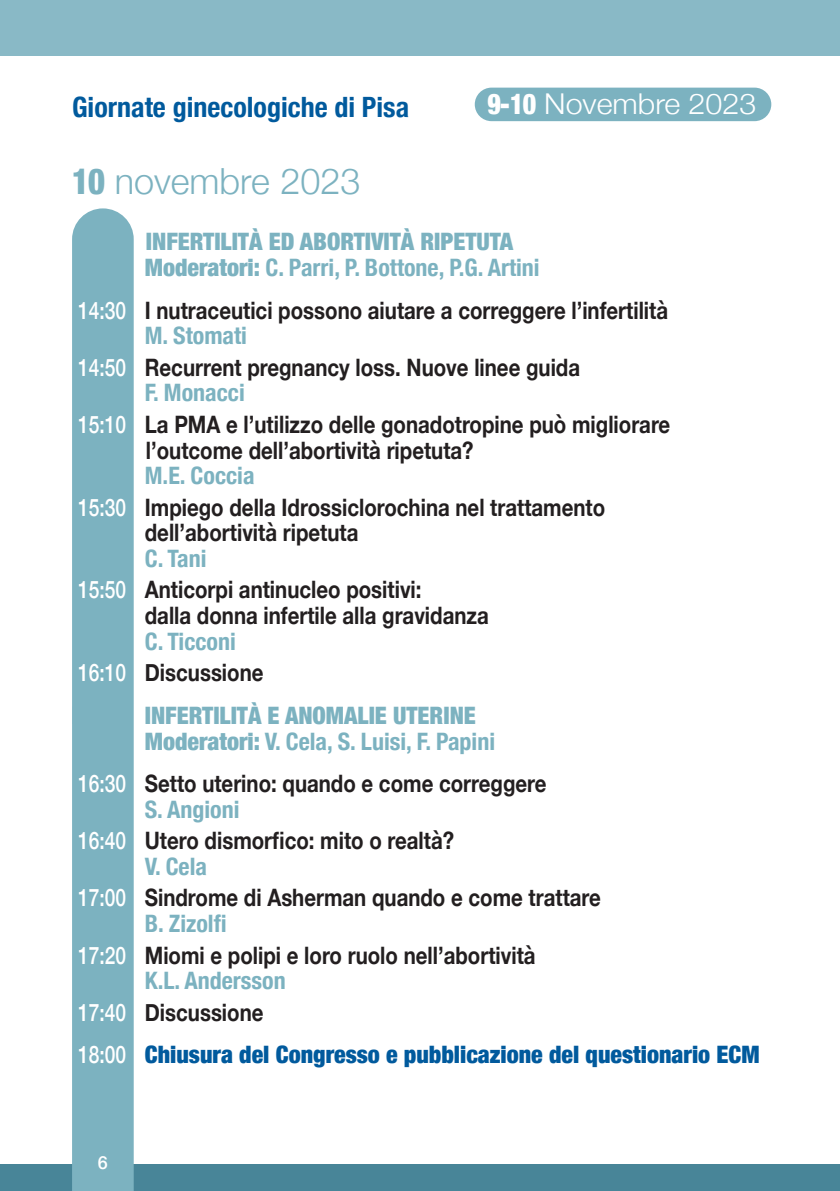
<style>
.page{position:relative;width:840px;height:1191px;background:#fff}
.page>*{position:absolute;margin:0;border:0;box-sizing:border-box;transform-origin:0 0}
.t1{font:300 36px "Helvetica Neue";color:#7cb2c0}
.t2{font:300 28.6px "Helvetica Neue";color:#fff;scale:1.06 1}
.t3{font:700 condensed 28px "Helvetica Neue";color:#015a9d}
.t4{font:700 24px/25.6px "Helvetica Neue";color:#231f20;scale:.85 1}
.t5{font:700 condensed 24px "Helvetica Neue";color:#7cb2c0}
.t6{font:900 condensed 24px "Helvetica Neue";color:#7cb2c0}
.t7{font:900 condensed 24px "Helvetica Neue";color:#015a9d}
.t8{font:500 18px "Helvetica Neue";color:#fff}
.s1{font-weight:900;font-stretch:condensed}
.s2{font-weight:900}
.s3{font-weight:500;color:#fff}
.s4{font-weight:500;font-stretch:normal;color:#fff}
</style>
<div class="page">
<div style="left:0;top:1164px;width:839px;height:27px;background:#488598"></div>
<div style="left:0;top:0;width:839px;height:55px;background:#89b9c6"></div>
<div style="left:474px;top:88px;width:296px;height:33px;background:#7cb2c0;border-radius:17px"></div>
<div style="left:72px;top:208px;width:62px;height:983px;background:#7cb2c0"></div>
<p class="t3" style="left:72px;top:84px;width:338px">Giornate ginecologiche di Pisa</p>
<p class="t1" style="left:72px;top:152px;width:290px"><span class="s1">10</span> novembre 2023</p>
<p class="t2" style="left:487px;top:81px;width:255px"><span class="s1">9-10</span> Novembre 2023</p>
<p class="t6" style="left:146px;top:222px;width:368px">INFERTILITÀ ED ABORTIVITÀ RIPETUTA</p>
<p class="t5" style="left:145px;top:247px;width:396px"><span class="s2">Moderatori:</span> C. Parri, P. Bottone, P.G. Artini</p>
<p class="t4" style="left:78px;top:298px;width:695px"><span class="s3">14:30</span> I nutraceutici possono aiutare a correggere l’infertilità</p>
<p class="t5" style="left:145px;top:316px;width:104px">M. Stomati</p>
<p class="t4" style="left:78px;top:355px;width:592px"><span class="s3">14:50</span> Recurrent pregnancy loss. Nuove linee guida</p>
<p class="t5" style="left:145px;top:373px;width:101px">F. Monacci</p>
<p class="t4" style="left:146px;top:412px;width:618px;text-indent:-68px"><span class="s3">15:10</span> La PMA e l’utilizzo delle gonadotropine può migliorare l’outcome dell’abortività ripetuta?</p>
<p class="t5" style="left:145px;top:456px;width:111px">M.E. Coccia</p>
<p class="t4" style="left:78px;top:495px;width:621px"><span class="s3">15:30</span> Impiego della Idrossiclorochina nel trattamento</p>
<p class="t4" style="left:145px;top:520px;width:253px">dell’abortività ripetuta</p>
<p class="t5" style="left:145px;top:538px;width:63px">C. Tani</p>
<p class="t4" style="left:78px;top:577px;width:405px"><span class="s3">15:50</span> Anticorpi antinucleo positivi:</p>
<p class="t4" style="left:145px;top:603px;width:406px">dalla donna infertile alla gravidanza</p>
<p class="t5" style="left:145px;top:621px;width:92px">C. Ticconi</p>
<p class="t4" style="left:78px;top:660px;width:219px"><span class="s3">16:10</span> Discussione</p>
<p class="t6" style="left:145px;top:695px;width:332px">INFERTILITÀ E ANOMALIE UTERINE</p>
<p class="t5" style="left:145px;top:721px;width:351px"><span class="s2">Moderatori:</span> V. Cela, S. Luisi, F. Papini</p>
<p class="t4" style="left:78px;top:771px;width:552px"><span class="s3">16:30</span> Setto uterino: quando e come correggere</p>
<p class="t5" style="left:145px;top:789px;width:96px">S. Angioni</p>
<p class="t4" style="left:78px;top:828px;width:443px"><span class="s3">16:40</span> Utero dismorfico: mito o realtà?</p>
<p class="t5" style="left:145px;top:846px;width:64px">V. Cela</p>
<p class="t4" style="left:78px;top:885px;width:616px"><span class="s3">17:00</span> Sindrome di Asherman quando e come trattare</p>
<p class="t5" style="left:145px;top:903px;width:83px">B. Zizolfi</p>
<p class="t4" style="left:78px;top:943px;width:539px"><span class="s3">17:20</span> Miomi e polipi e loro ruolo nell’abortività</p>
<p class="t5" style="left:145px;top:960px;width:142px">K.L. Andersson</p>
<p class="t4" style="left:78px;top:1000px;width:219px"><span class="s3">17:40</span> Discussione</p>
<p class="t7" style="left:78px;top:1035px;width:682px"><span class="s4">18:00</span> Chiusura del Congresso e pubblicazione del questionario ECM</p>
<p class="t8" style="left:98px;top:1148px;width:12px">6</p>
</div>
